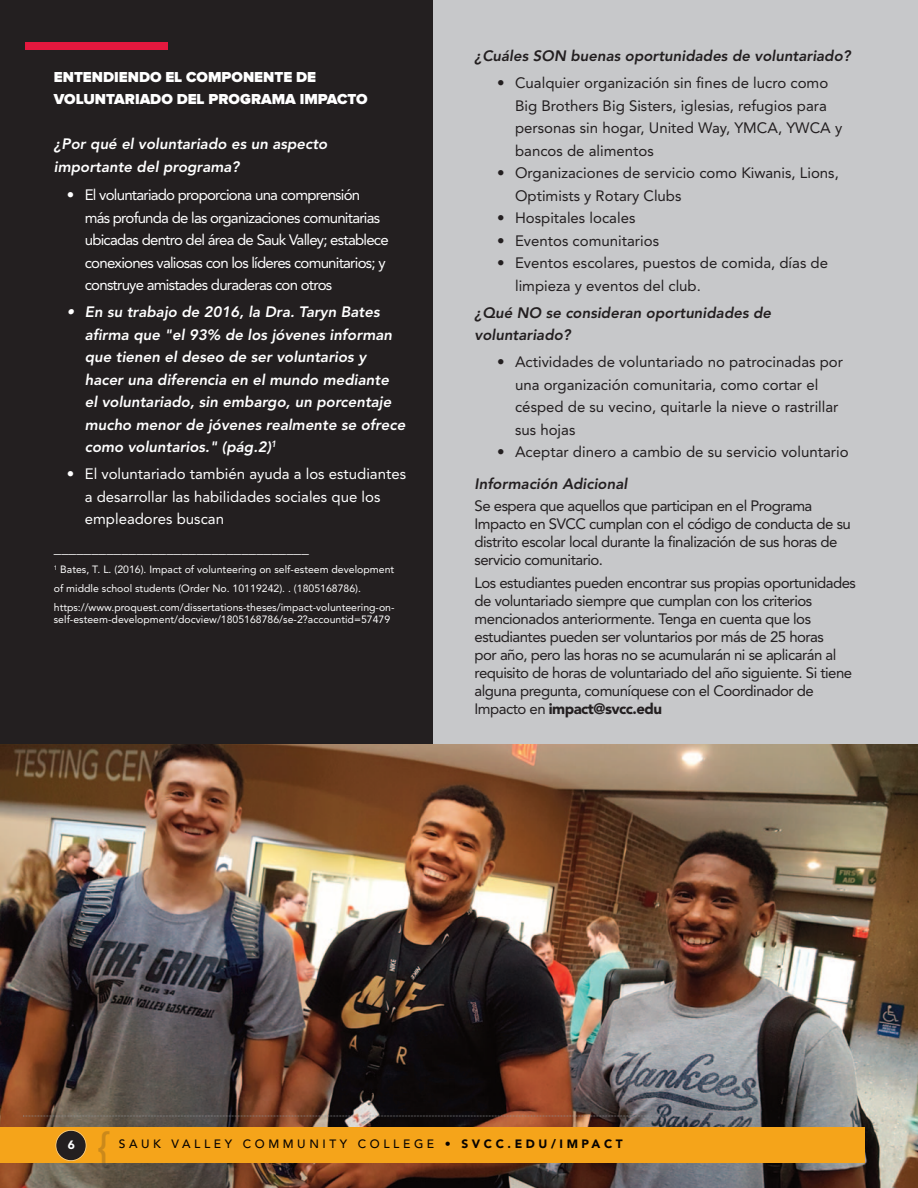
<style>
.page{position:relative;width:918px;height:1188px;background:#fff}
.page>*{position:absolute;margin:0;border:0;box-sizing:border-box;transform-origin:0 0}
.t1{font:500 42px "Avenir LT Std";color:rgb(35 31 32/.2)}
.t2{font:15px/18px "Avenir LT Std";letter-spacing:-.035em;color:#231f20}
.t3{font:15px/22.5px "Avenir LT Std";color:#231f20}
.t4{font:italic 800 15px/22.5px "Avenir LT Std";color:#fff}
.t5{font:15px/22.5px "Avenir LT Std";letter-spacing:-.05em;color:#fff}
.t6{font:italic 800 15px/22.5px "Avenir LT Std";color:#231f20}
.t7{font:15px/22.5px "Avenir LT Std";color:#fff}
.t8{font:900 15px/22.5px "Proxima Nova";color:#fff}
.t9{font:500 12px "Avenir LT Std";letter-spacing:.3em;color:#070301}
.t10{font:900 12px "Avenir LT Std";color:#fff}
.t11{font:10.5px/12.6px "Avenir LT Std";color:#fff}
.s1{font-weight:900}
</style>
<div class="page">
<div style="left:424px;top:0;width:494px;height:1188px;background:#c7c8ca"></div>
<div style="left:0;top:0;width:433px;height:1188px;background:#231f20"></div>
<img style="left:0;top:744px;width:918px;height:444px">
<div style="left:0;top:1127px;width:864px;height:35px;background:#f5a41a"></div>
<div style="left:56px;top:1131px;width:30px;height:29px;background:#231f20;border-radius:50%"></div>
<div style="left:56px;top:1130px;width:31px;height:31px;border:2px solid #fff;border-radius:50%"></div>
<svg style="left:23px;top:1116px;width:737px;height:1px"></svg>
<div style="left:26px;top:42px;width:142px;height:8px;background:#e4183e"></div>
<p class="t8" style="left:54px;top:66px;width:315px">ENTENDIENDO EL COMPONENTE DE<br>VOLUNTARIADO DEL PROGRAMA IMPACTO</p>
<p class="t4" style="left:54px;top:134px;width:275px">¿Por qué el voluntariado es un aspecto importante del programa?</p>
<p class="t5" style="left:85px;top:185px;width:305px;text-indent:-18px">• El voluntariado proporciona una comprensión más profunda de las organizaciones comunitarias ubicadas dentro del área de Sauk Valley; establece conexiones valiosas con los líderes comunitarios; y construye amistades duraderas con otros</p>
<p class="t4" style="left:85px;top:302px;width:322px;text-indent:-18px">• En su trabajo de 2016, la Dra. Taryn Bates afirma que "el 93% de los jóvenes informan que tienen el deseo de ser voluntarios y hacer una diferencia en el mundo mediante<br>el voluntariado, sin embargo, un porcentaje mucho menor de jóvenes realmente se ofrece como voluntarios." (pág.2)<sup>1</sup></p>
<p class="t7" style="left:85px;top:464px;width:323px;text-indent:-18px">• El voluntariado también ayuda a los estudiantes a desarrollar las habilidades sociales que los empleadores buscan</p>
<p class="t5" style="left:54px;top:538px;width:256px">__________________________________</p>
<p class="t11" style="left:54px;top:564px;width:342px"><sup>1</sup> Bates, T. L. (2016). Impact of volunteering on self-esteem development</p>
<p class="t11" style="left:54px;top:583px;width:309px">of middle school students (Order No. 10119242). . (1805168786).</p>
<p class="t11" style="left:54px;top:602px;width:342px">https://www.proquest.com/dissertations-theses/impact-volunteering-on&shy;self-esteem-development/docview/1805168786/se-2?accountid=57479</p>
<p class="t6" style="left:475px;top:46px;width:378px">¿Cuáles SON buenas oportunidades de voluntariado?</p>
<p class="t3" style="left:515px;top:73px;width:329px;text-indent:-18px">• Cualquier organización sin fines de lucro como Big Brothers Big Sisters, iglesias, refugios para personas sin hogar, United Way, YMCA, YWCA y bancos de alimentos</p>
<p class="t3" style="left:515px;top:163px;width:325px;text-indent:-18px">• Organizaciones de servicio como Kiwanis, Lions,<br>Optimists y Rotary Clubs</p>
<p class="t3" style="left:497px;top:208px;width:140px">• Hospitales locales</p>
<p class="t3" style="left:497px;top:231px;width:163px">• Eventos comunitarios</p>
<p class="t3" style="left:515px;top:253px;width:314px;text-indent:-18px">• Eventos escolares, puestos de comida, días de limpieza y eventos del club.</p>
<p class="t6" style="left:475px;top:302px;width:298px">¿Qué NO se consideran oportunidades de voluntariado?</p>
<p class="t3" style="left:515px;top:352px;width:329px;text-indent:-18px">• Actividades de voluntariado no patrocinadas por una organización comunitaria, como cortar el césped de su vecino, quitarle la nieve o rastrillar sus hojas</p>
<p class="t3" style="left:497px;top:442px;width:353px">• Aceptar dinero a cambio de su servicio voluntario</p>
<p class="t6" style="left:475px;top:473px;width:154px">Información Adicional</p>
<p class="t2" style="left:475px;top:498px;width:378px">Se espera que aquellos que participan en el Programa Impacto en SVCC cumplan con el código de conducta de su distrito escolar local durante la finalización de sus horas de servicio comunitario.</p>
<p class="t2" style="left:475px;top:575px;width:383px">Los estudiantes pueden encontrar sus propias oportunidades de voluntariado siempre que cumplan con los criterios mencionados anteriormente. Tenga en cuenta que los estudiantes pueden ser voluntarios por más de 25 horas<br>por año, pero las horas no se acumularán ni se aplicarán al requisito de horas de voluntariado del año siguiente. Si tiene alguna pregunta, comuníquese con el Coordinador de Impacto en <span class="s1">impact@svcc.edu</span></p>
<p class="t10" style="left:68px;top:1140px;width:9px">6</p>
<p class="t1" style="left:97px;top:1123px;width:16px">{</p>
<p class="t9" style="left:119px;top:1137px;width:505px">SAUK VALLEY COMMUNITY COLLEGE • <span class="s1">SVCC.EDU/IMPACT</span></p>
</div>
